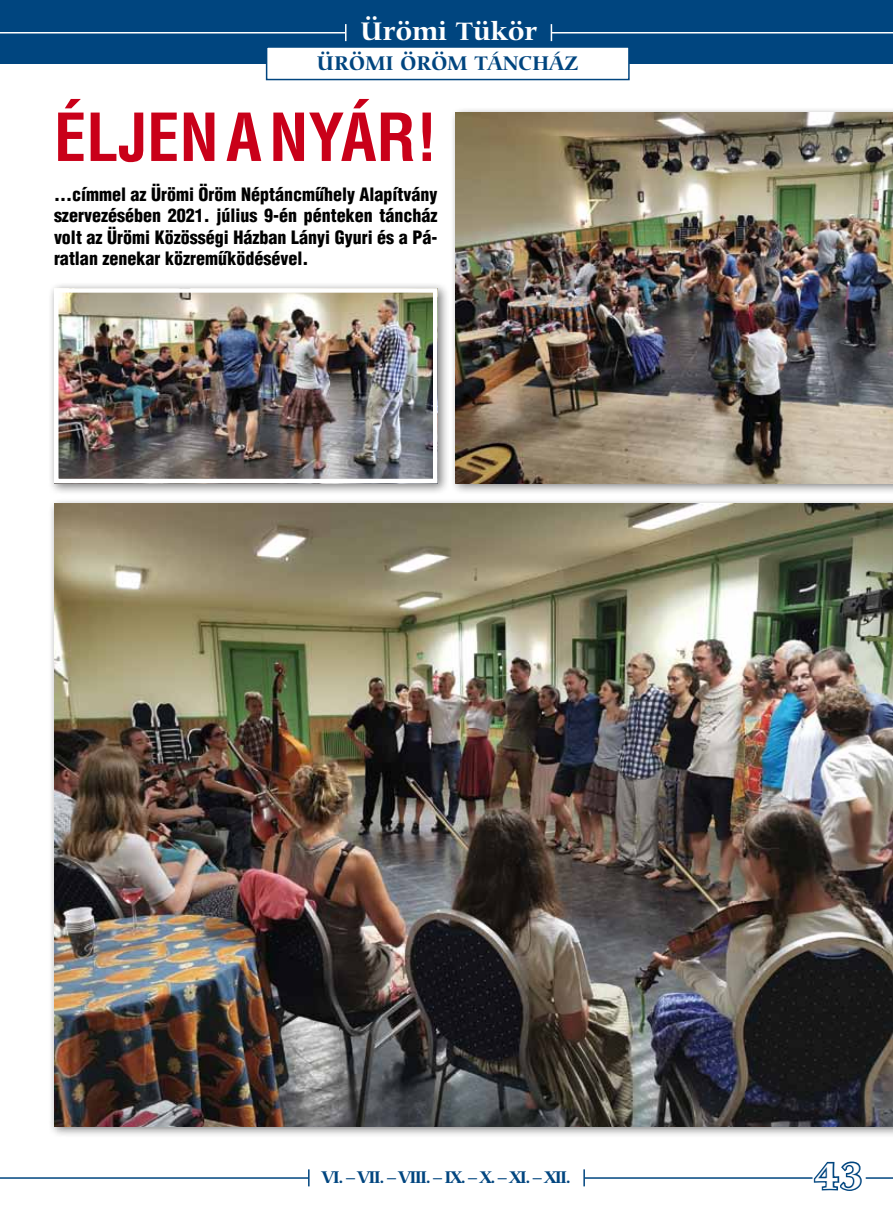
<style>
.page{position:relative;width:893px;height:1221px;background:#fff}
.page>*{position:absolute;margin:0;border:0;box-sizing:border-box;transform-origin:0 0}
.t1{font:700 condensed 64.5px "Helvetica QS";color:#c90019}
.t2{font:700 39px "Carmina Md PFL";color:#fff}
.t3{font:700 27px "Carmina Md PFL";color:#fff}
.t4{font:700 21px "Carmina Md PFL";color:#00457f}
.t5{font:900 condensed 18px/21.6px "Helvetica QS";color:#000;text-align:justify}
.t6{font:700 18px "Carmina Md PFL";letter-spacing:-.1em;color:#00457f}
</style>
<div class="page">
<hr style="left:0;top:1177px;width:309px;height:1px;background:#00457f">
<svg style="left:308px;top:1169px;width:2px;height:17px"></svg>
<hr style="left:585px;top:1177px;width:227px;height:1px;background:#00457f">
<svg style="left:583px;top:1169px;width:2px;height:17px"></svg>
<svg style="left:812px;top:1161px;width:81px;height:30px"></svg>
<div style="left:0;top:0;width:893px;height:64px;background:#00457f"></div>
<div style="left:267px;top:47px;width:362px;height:33px;background:#fff"></div>
<div style="left:266px;top:46px;width:364px;height:34px;border:2px solid #00457f"></div>
<hr style="left:552px;top:32px;width:341px;height:1px;background:#fff">
<hr style="left:0;top:32px;width:345px;height:1px;background:#fff">
<svg style="left:345px;top:24px;width:1px;height:17px"></svg>
<svg style="left:551px;top:24px;width:1px;height:17px"></svg>
<div style="left:449px;top:106px;width:444px;height:389px;background:#000;opacity:.5"></div>
<img style="left:455px;top:113px;width:438px;height:370px">
<div style="left:47px;top:281px;width:402px;height:214px;background:#000;opacity:.5"></div>
<img style="left:59px;top:293px;width:373px;height:185px">
<div style="left:54px;top:288px;width:383px;height:195px;border:4px solid #fff"></div>
<div style="left:47px;top:497px;width:846px;height:640px;background:#000;opacity:.5"></div>
<img style="left:54px;top:503px;width:839px;height:623px">
<h3 class="t3" style="left:360px;top:15px;width:178px">Ürömi Tükör</h3>
<p class="t4" style="left:317px;top:51px;width:263px">ÜRÖMI ÖRÖM TÁNCHÁZ</p>
<h1 class="t1" style="left:54px;top:97px;width:385px">ÉLJEN A NYÁR!</h1>
<p class="t5" style="left:54px;top:183px;width:385px">…címmel az Ürömi Öröm Néptáncmûhely Alapítvány szervezésében 2021. július 9-én pénteken táncház volt az Ürömi Közösségi Házban Lányi Gyuri és a Pá&shy;ratlan zenekar közremûködésével.</p>
<p class="t6" style="left:322px;top:1166px;width:251px">VI. – VII. – VIII. – IX. – X. – XI. – XII.</p>
<h2 class="t2" style="left:814px;top:1153px;width:51px">43</h2>
</div>
